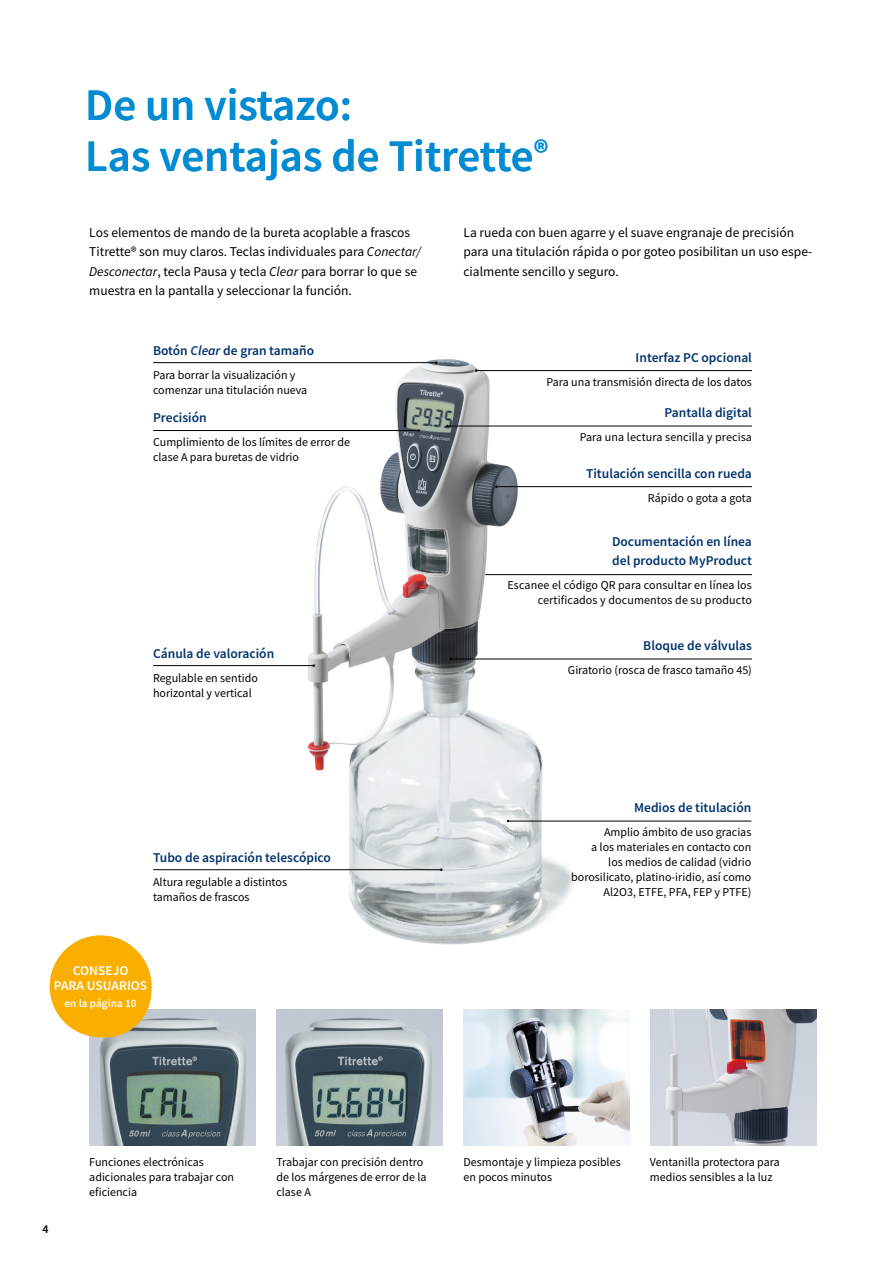
<style>
.page{position:relative;width:893px;height:1263px;background:#fff}
.page>*{position:absolute;margin:0;border:0;box-sizing:border-box;transform-origin:0 0}
.t1{font:600 45px/51px "Source Sans Pro";color:#008bd2}
.t2{font:13.5px/19.5px "Source Sans Pro";color:#000}
.t3{font:600 13.5px/19.5px "Source Sans Pro";color:#03326c}
.t4{font:600 13.5px/14.2px "Source Sans Pro";color:#fff;text-align:center}
.t5{font:12px/15px "Source Sans Pro";color:#000}
.t6{font:600 12px "Source Sans Pro";color:#000}
.t7{font:600 11.25px "Source Sans Pro";color:#fff}
.s1{font-style:italic}
</style>
<div class="page">
<img style="left:463px;top:1009px;width:166px;height:137px">
<img style="left:276px;top:1009px;width:166px;height:137px">
<img style="left:89px;top:1009px;width:166px;height:137px">
<img style="left:651px;top:1009px;width:165px;height:137px">
<img style="left:298px;top:359px;width:286px;height:586px">
<hr style="left:153px;top:362px;width:282px;height:1px;background:#000">
<hr style="left:153px;top:430px;width:265px;height:1px;background:#000">
<hr style="left:153px;top:665px;width:160px;height:1px;background:#000">
<hr style="left:153px;top:869px;width:288px;height:1px;background:#000">
<hr style="left:448px;top:426px;width:304px;height:1px;background:#000">
<hr style="left:477px;top:370px;width:275px;height:1px;background:#000">
<hr style="left:452px;top:659px;width:300px;height:1px;background:#000">
<hr style="left:497px;top:486px;width:255px;height:1px;background:#000">
<hr style="left:509px;top:821px;width:242px;height:1px;background:#000">
<hr style="left:485px;top:574px;width:267px;height:1px;background:#000">
<div style="left:50px;top:935px;width:102px;height:102px;background:#f9ae00;border-radius:50%"></div>
<h1 class="t1" style="left:85px;top:79px;width:464px">De un vistazo:<br>Las ventajas de Titrette<sup>®</sup></h1>
<p class="t2" style="left:89px;top:222px;width:333px">Los elementos de mando de la bureta acoplable a frascos Titrette® son muy claros. Teclas individuales para <span class="s1">Conectar/ Desconectar</span>, tecla Pausa y tecla <span class="s1">Clear</span> para borrar lo que se muestra en la pantalla y seleccionar la función.</p>
<p class="t3" style="left:153px;top:340px;width:163px">Botón <span class="s1">Clear</span> de gran tamaño</p>
<p class="t5" style="left:153px;top:367px;width:156px">Para borrar la visualización y comenzar una titulación nueva</p>
<p class="t3" style="left:153px;top:408px;width:55px">Precisión</p>
<p class="t5" style="left:153px;top:435px;width:199px">Cumplimiento de los límites de error de clase A para buretas de vidrio</p>
<p class="t3" style="left:153px;top:643px;width:123px">Cánula de valoración</p>
<p class="t5" style="left:153px;top:670px;width:106px">Regulable en sentido horizontal y vertical</p>
<p class="t3" style="left:153px;top:847px;width:179px">Tubo de aspiración telescópico</p>
<p class="t5" style="left:153px;top:874px;width:135px">Altura regulable a distintos tamaños de frascos</p>
<p class="t4" style="left:54px;top:964px;width:95px">CONSEJO<br>PARA USUARIOS</p>
<p class="t7" style="left:65px;top:996px;width:74px">en la página 10</p>
<p class="t4" style="left:59px;top:969px;width:95px">CONSEJO<br>PARA USUARIOS</p>
<p class="t7" style="left:69px;top:1001px;width:74px">en la página 10</p>
<p class="t4" style="left:70px;top:969px;width:72px">ANWENDER-<br>TIPP</p>
<p class="t7" style="left:77px;top:1001px;width:58px">auf Seite 10</p>
<p class="t2" style="left:463px;top:222px;width:350px">La rueda con buen agarre y el suave engranaje de precisión para una titulación rápida o por goteo posibilitan un uso espe&shy;cialmente sencillo y seguro.</p>
<p class="t3" style="left:636px;top:347px;width:118px">Interfaz PC opcional</p>
<p class="t5" style="left:547px;top:374px;width:207px">Para una transmisión directa de los datos</p>
<p class="t3" style="left:665px;top:403px;width:89px">Pantalla digital</p>
<p class="t5" style="left:580px;top:430px;width:174px">Para una lectura sencilla y precisa</p>
<p class="t3" style="left:586px;top:463px;width:167px">Titulación sencilla con rueda</p>
<p class="t5" style="left:648px;top:490px;width:106px">Rápido o gota a gota</p>
<p class="t3" style="left:612px;top:531px;width:141px">Documentación en línea del producto MyProduct</p>
<p class="t5" style="left:507px;top:578px;width:246px;text-align:right">Escanee el código QR para consultar en línea los certificados y documentos de su producto</p>
<p class="t3" style="left:643px;top:636px;width:110px">Bloque de válvulas</p>
<p class="t5" style="left:568px;top:662px;width:186px">Giratorio (rosca de frasco tamaño 45)</p>
<p class="t3" style="left:634px;top:798px;width:119px">Medios de titulación</p>
<p class="t5" style="left:571px;top:825px;width:182px;text-align:right">Amplio ámbito de uso gracias<br>a los materiales en contacto con<br>los medios de calidad (vidrio borosilicato, platino-iridio, así como<br>Al2O3, ETFE, PFA, FEP y PTFE)</p>
<p class="t6" style="left:43px;top:1221px;width:8px">4</p>
<p class="t5" style="left:89px;top:1154px;width:146px">Funciones electrónicas adicionales para trabajar con eficiencia</p>
<p class="t5" style="left:276px;top:1154px;width:152px">Trabajar con precisión dentro de los márgenes de error de la clase A</p>
<p class="t5" style="left:463px;top:1154px;width:159px">Desmontaje y limpieza posibles en pocos minutos</p>
<p class="t5" style="left:650px;top:1154px;width:131px">Ventanilla protectora para medios sensibles a la luz</p>
</div>
